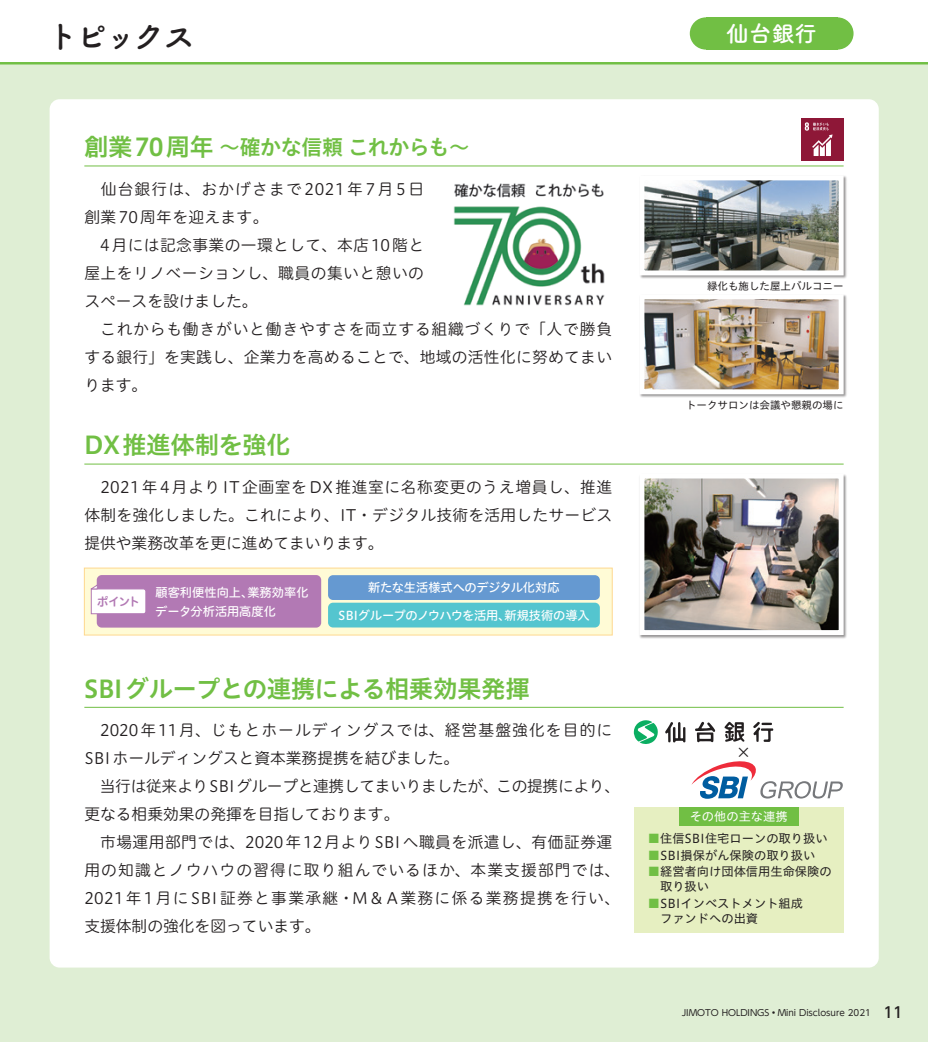
<style>
.page{position:relative;width:928px;height:1042px;background:#fff}
.page>*{position:absolute;margin:0;border:0;box-sizing:border-box;transform-origin:0 0}
.t1{font:31.5px "Tsuku B Rd Gothic Std B";letter-spacing:-.07em;color:#231f20}
.t2{font:24.5px "Hiragino UD Sans Std W6";letter-spacing:-.02em;color:#71bf44}
.t3{font:22.75px "Tsuku B Rd Gothic Std B";color:#fff}
.t4{font:21px "Hiragino UD Sans Std W6";letter-spacing:-.025em;color:#71bf44}
.t5{font:17.85px "Hiragino UD Sans Std W3";color:#231f20}
.t6{font:15.75px/28px "Hiragino UD Sans R Std W3";letter-spacing:.02em;color:#231f20}
.t7{font:12.25px/14.9px "Hiragino UD Sans Std W4";color:#231f20}
.t8{font:12.25px/19.2px "Hiragino UD Sans R Std N W5";letter-spacing:-.01em;color:#fff}
.t9{font:12.25px "Hiragino UD Sans Std W4";color:#fff}
.t10{font:11.9px "Hiragino UD Sans R Std N W6";color:#b279b4}
.t11{font:10.5px "Hiragino UD Sans Std W4";color:#231f20}
.t12{font:8.75px "UD Shin Go Pro";color:#231f20}
.s1{font-size:24.5px}
.s2{color:#71bf44}
.s3{font-weight:500;font-size:14.88px}
</style>
<div class="page">
<div style="left:0;top:64px;width:928px;height:978px;background:#dfeed4"></div>
<div style="left:50px;top:99px;width:828px;height:868px;background:#fff;border-radius:10px"></div>
<img style="left:632px;top:149px;width:215px;height:113px">
<img style="left:645px;top:181px;width:192px;height:81px">
<div style="left:639px;top:175px;width:204px;height:100px;border:5px solid #fff"></div>
<img style="left:612px;top:457px;width:267px;height:183px">
<img style="left:645px;top:479px;width:192px;height:150px">
<div style="left:639px;top:473px;width:204px;height:162px;border:5px solid #fff"></div>
<img style="left:639px;top:262px;width:208px;height:136px">
<img style="left:645px;top:300px;width:192px;height:88px">
<div style="left:639px;top:294px;width:204px;height:100px;border:5px solid #fff"></div>
<img style="left:453px;top:183px;width:152px;height:123px">
<div style="left:84px;top:568px;width:528px;height:67px;background:#fffbd6"></div>
<div style="left:84px;top:568px;width:528px;height:67px;border:1px solid #fed88f"></div>
<div style="left:634px;top:807px;width:209px;height:126px;background:#e6efc1"></div>
<div style="left:679px;top:807px;width:119px;height:19px;background:#71bf44"></div>
<div style="left:328px;top:575px;width:272px;height:25px;background:#6599d1;border-radius:5px"></div>
<div style="left:328px;top:603px;width:272px;height:24px;background:#54c5cf;border-radius:5px"></div>
<div style="left:801px;top:119px;width:42px;height:42px;background:#8e1737"></div>
<svg style="left:804px;top:122px;width:28px;height:34px"></svg>
<hr style="left:84px;top:165px;width:759px;height:1px;background:#71bf44">
<hr style="left:84px;top:463px;width:759px;height:1px;background:#71bf44">
<hr style="left:84px;top:707px;width:759px;height:1px;background:#71bf44">
<svg style="left:634px;top:720px;width:24px;height:24px"></svg>
<svg style="left:753px;top:722px;width:20px;height:20px"></svg>
<svg style="left:724px;top:721px;width:20px;height:21px"></svg>
<svg style="left:695px;top:722px;width:20px;height:20px"></svg>
<svg style="left:665px;top:722px;width:20px;height:20px"></svg>
<svg style="left:691px;top:761px;width:152px;height:38px"></svg>
<div style="left:97px;top:575px;width:224px;height:52px;background:#b279b4;border-radius:5px"></div>
<svg style="left:90px;top:584px;width:56px;height:30px"></svg>
<div style="left:690px;top:17px;width:32px;height:33px;background:#71bf44;border-radius:50%"></div>
<div style="left:821px;top:17px;width:32px;height:33px;background:#71bf44;border-radius:50%"></div>
<div style="left:706px;top:17px;width:131px;height:33px;background:#71bf44"></div>
<hr style="left:0;top:62px;width:928px;height:2px;background:#71bf44">
<h1 class="t1" style="left:47px;top:11px;width:149px">トピックス</h1>
<h3 class="t3" style="left:726px;top:16px;width:92px">仙台銀行</h3>
<h3 class="t4" style="left:84px;top:131px;width:387px"><span class="s1">創業70周年</span> ～確かな信頼 これからも～</h3>
<p class="t6" style="left:84px;top:174px;width:341px">　仙台銀行は、おかげさまで2021年7月5日創業70周年を迎えます。<br>　4月には記念事業の一環として、本店10階と屋上をリノベーションし、職員の集いと憩いのスペースを設けました。</p>
<p class="t6" style="left:84px;top:314px;width:529px;text-align:justify;text-indent:16px">これからも働きがいと働きやすさを両立する組織づくりで「人で勝負する銀行」を実践し、企業力を高めることで、地域の活性化に努めてまいります。</p>
<h2 class="t2" style="left:84px;top:426px;width:208px">DX推進体制を強化</h2>
<p class="t6" style="left:84px;top:472px;width:529px;text-align:justify">　2021年4月よりIT企画室をDX推進室に名称変更のうえ増員し、推進体制を強化しました。これにより、IT・デジタル技術を活用したサービス提供や業務改革を更に進めてまいります。</p>
<p class="t10" style="left:97px;top:592px;width:45px">ポイント</p>
<p class="t8" style="left:155px;top:582px;width:155px">顧客利便性向上、業務効率化データ分析活用高度化</p>
<p class="t8" style="left:368px;top:577px;width:193px">新たな生活様式へのデジタル化対応</p>
<p class="t8" style="left:338px;top:605px;width:253px">SBIグループのノウハウを活用、新規技術の導入</p>
<h2 class="t2" style="left:84px;top:669px;width:447px">SBIグループとの連携による相乗効果発揮</h2>
<p class="t6" style="left:84px;top:715px;width:537px">　2020年11月、じもとホールディングスでは、経営基盤強化を目的にSBIホールディングスと資本業務提携を結びました。<br>　当行は従来よりSBIグループと連携してまいりましたが、この提携により、更なる相乗効果の発揮を目指しております。<br>　市場運用部門では、2020年12月よりSBIへ職員を派遣し、有価証券運用の知識とノウハウの習得に取り組んでいるほか、本業支援部門では、2021年1月にSBI証券と事業承継・Ｍ＆Ａ業務に係る業務提携を行い、支援体制の強化を図っています。</p>
<p class="t11" style="left:707px;top:278px;width:138px">緑化も施した屋上バルコニー</p>
<p class="t11" style="left:686px;top:397px;width:159px">トークサロンは会議や懇親の場に</p>
<p class="t5" style="left:738px;top:738px;width:12px">×</p>
<p class="t9" style="left:689px;top:807px;width:99px">その他の主な連携</p>
<p class="t7" style="left:648px;top:830px;width:181px"><span class="s2">■</span>住信SBI住宅ローンの取り扱い</p>
<p class="t7" style="left:648px;top:847px;width:169px"><span class="s2">■</span>SBI損保がん保険の取り扱い</p>
<p class="t7" style="left:648px;top:864px;width:185px"><span class="s2">■</span>経営者向け団体信用生命保険の　取り扱い</p>
<p class="t7" style="left:648px;top:895px;width:157px"><span class="s2">■</span>SBIインベストメント組成　ファンドへの出資</p>
<p class="t12" style="left:681px;top:1005px;width:223px">JIMOTO HOLDINGS • Mini Disclosure 2021 <span class="s3">11</span></p>
</div>
